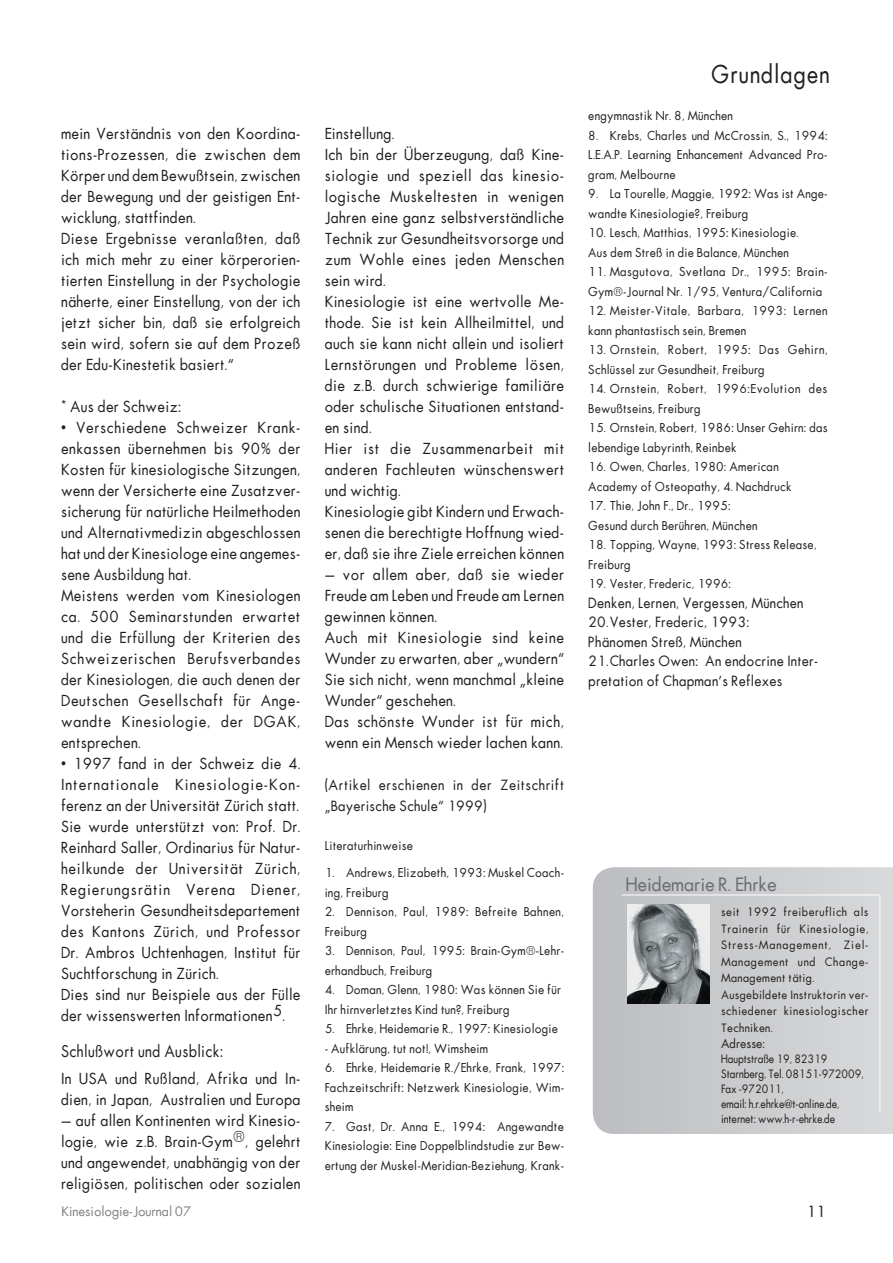
<style>
.page{position:relative;width:893px;height:1263px;background:#fff}
.page>*{position:absolute;margin:0;border:0;box-sizing:border-box;transform-origin:0 0}
.t1{font:24px "Futura ICG Book";letter-spacing:.05em;color:#231f20;scale:.9 1}
.t2{font:18px "Futura ICG Book";color:#6c6d70}
.t3{font:15.75px "Futura ICG Book";letter-spacing:.03em;color:#231f20;scale:.91 1}
.t4{font:15px "Futura ICG Book";color:#231f20}
.t5{font:14.85px/21px "Futura ICG Book";letter-spacing:.025em;color:#231f20;scale:.96 1}
.t6{font:13.8px/19.5px "Futura ICG Book";letter-spacing:.025em;color:#231f20;scale:.96 1}
.t7{font:13.8px/21px "Futura ICG Book";letter-spacing:.045em;color:#231f20;scale:.96 1}
.t8{font:12.75px "Futura ICG Book";color:#808285}
.t9{font:12px/19.5px "Futura ICG Book";letter-spacing:.025em;color:#231f20;scale:.96 1}
.t10{font:12px/19.5px "Futura ICG Book";letter-spacing:.045em;color:#231f20;scale:.96 1}
.t11{font:12px/19.5px "Futura ICG Book";letter-spacing:.05em;color:#231f20;scale:.96 1}
.t12{font:12px "Futura ICG Book";letter-spacing:.005em;color:#231f20}
.t13{font:11.25px/16.5px "Futura ICG Book";letter-spacing:.055em;color:#231f20}
.t14{font:11.25px/15px "Futura ICG Book";color:#231f20;scale:.9 1}
</style>
<div class="page">
<svg style="left:593px;top:867px;width:300px;height:267px;background:#cbccce"></svg>
<img style="left:628px;top:904px;width:82px;height:100px">
<hr style="left:622px;top:895px;width:258px;height:1px;background:#fff">
<hr style="left:880px;top:896px;width:1px;height:216px;background:#fff">
<p class="t5" style="left:61px;top:123px;width:251px">mein Verständnis von den Koordina&shy;tions-Prozessen, die zwischen dem Körper und dem Bewußtsein, zwischen der Bewegung und der geistigen Ent&shy;wicklung, stattfinden.<br>Diese Ergebnisse veranlaßten, daß ich mich mehr zu einer körperorien&shy;tierten Einstellung in der Psychologie näherte, einer Einstellung, von der ich jetzt sicher bin, daß sie erfolgreich sein wird, sofern sie auf dem Prozeß der Edu-Kinestetik basiert.“</p>
<p class="t5" style="left:61px;top:396px;width:127px">* Aus der Schweiz:</p>
<p class="t5" style="left:61px;top:417px;width:251px">• Verschiedene Schweizer Krank&shy;enkassen übernehmen bis 90% der Kosten für kinesiologische Sitzungen, wenn der Versicherte eine Zusatzver&shy;sicherung für natürliche Heilmethoden und Alternativmedizin abgeschlossen hat und der Kinesiologe eine angemes&shy;sene Ausbildung hat.<br>Meistens werden vom Kinesiologen ca. 500 Seminarstunden erwartet und die Erfüllung der Kriterien des Schweizerischen Berufsverbandes der Kinesiologen, die auch denen der Deutschen Gesellschaft für Ange&shy;wandte Kinesiologie, der DGAK, entsprechen.</p>
<p class="t5" style="left:61px;top:753px;width:251px">• 1997 fand in der Schweiz die 4.<br>Internationale Kinesiologie-Kon&shy;ferenz an der Universität Zürich statt.<br>Sie wurde unterstützt von: Prof. Dr.<br>Reinhard Saller, Ordinarius für Natur&shy;heilkunde der Universität Zürich, Regierungsrätin Verena Diener, Vorsteherin Gesundheitsdepartement des Kantons Zürich, und Professor Dr. Ambros Uchtenhagen, Institut für Suchtforschung in Zürich.<br>Dies sind nur Beispiele aus der Fülle der wissenswerten Informationen5.</p>
<p class="t3" style="left:61px;top:1041px;width:180px">Schlußwort und Ausblick:</p>
<p class="t5" style="left:61px;top:1068px;width:251px">In USA und Rußland, Afrika und In&shy;dien, in Japan, Australien und Europa</p>
<p class="t5" style="left:61px;top:1110px;width:251px;text-align:justify">– auf allen Kontinenten wird Kinesio&shy;logie, wie z.B. Brain-Gym®, gelehrt und angewendet, unabhängig von der religiösen, politischen oder sozialen</p>
<p class="t5" style="left:325px;top:123px;width:251px">Einstellung.<br>Ich bin der Überzeugung, daß Kine&shy;siologie und speziell das kinesio&shy;logische Muskeltesten in wenigen<br>Jahren eine ganz selbstverständliche<br>Technik zur Gesundheitsvorsorge und zum Wohle eines jeden Menschen sein wird.<br>Kinesiologie ist eine wertvolle Me&shy;thode. Sie ist kein Allheilmittel, und auch sie kann nicht allein und isoliert<br>Lernstörungen und Probleme lösen, die z.B. durch schwierige familiäre oder schulische Situationen entstand&shy;en sind.<br>Hier ist die Zusammenarbeit mit anderen Fachleuten wünschenswert und wichtig.<br>Kinesiologie gibt Kindern und Erwach&shy;senen die berechtigte Hoffnung wied&shy;er, daß sie ihre Ziele erreichen können</p>
<p class="t5" style="left:325px;top:564px;width:251px">– vor allem aber, daß sie wieder<br>Freude am Leben und Freude am Lernen gewinnen können.<br>Auch mit Kinesiologie sind keine<br>Wunder zu erwarten, aber „wundern“<br>Sie sich nicht, wenn manchmal „kleine<br>Wunder“ geschehen.<br>Das schönste Wunder ist für mich, wenn ein Mensch wieder lachen kann.</p>
<p class="t7" style="left:325px;top:774px;width:251px">(Artikel erschienen in der Zeitschrift „Bayerische Schule“ 1999)</p>
<p class="t9" style="left:325px;top:836px;width:93px">Literaturhinweise</p>
<p class="t9" style="left:325px;top:863px;width:251px">1. Andrews, Elizabeth, 1993: Muskel Coach&shy;ing, Freiburg</p>
<p class="t9" style="left:325px;top:902px;width:251px">2. Dennison, Paul, 1989: Befreite Bahnen,<br>Freiburg</p>
<p class="t9" style="left:325px;top:941px;width:251px">3. Dennison, Paul, 1995: Brain-Gym®-Lehr&shy;erhandbuch, Freiburg</p>
<p class="t9" style="left:325px;top:980px;width:248px">4. Doman, Glenn, 1980: Was können Sie für<br>Ihr hirnverletztes Kind tun?, Freiburg</p>
<p class="t9" style="left:325px;top:1019px;width:244px">5. Ehrke, Heidemarie R., 1997: Kinesiologie</p>
<p class="t9" style="left:325px;top:1038px;width:172px">- Aufklärung, tut not!, Wimsheim</p>
<p class="t9" style="left:325px;top:1058px;width:251px;text-align:justify">6. Ehrke, Heidemarie R./Ehrke, Frank, 1997:<br>Fachzeitschrift: Netzwerk Kinesiologie, Wim&shy;sheim</p>
<p class="t9" style="left:325px;top:1116px;width:251px;text-align:justify">7. Gast, Dr. Anna E., 1994: Angewandte Kinesiologie: Eine Doppelblindstudie zur Bew&shy;ertung der Muskel-Meridian-Beziehung, Krank-</p>
<h1 class="t1" style="left:711px;top:58px;width:133px">Grundlagen</h1>
<p class="t9" style="left:588px;top:106px;width:152px">engymnastik Nr. 8, München</p>
<p class="t9" style="left:588px;top:125px;width:251px;text-align:justify">8. Krebs, Charles und McCrossin, S., 1994:<br>L.E.A.P. Learning Enhancement Advanced Pro&shy;gram, Melbourne</p>
<p class="t9" style="left:588px;top:184px;width:251px">9. La Tourelle, Maggie, 1992: Was ist Ange&shy;wandte Kinesiologie?, Freiburg</p>
<p class="t9" style="left:588px;top:223px;width:220px">10. Lesch, Matthias, 1995: Kinesiologie.<br>Aus dem Streß in die Balance, München</p>
<p class="t9" style="left:588px;top:262px;width:251px">11. Masgutova, Svetlana Dr., 1995: Brain-<br>Gym®-Journal Nr. 1/95, Ventura/California</p>
<p class="t10" style="left:588px;top:301px;width:251px">12. Meister-Vitale, Barbara, 1993: Lernen kann phantastisch sein, Bremen</p>
<p class="t9" style="left:588px;top:340px;width:251px">13. Ornstein, Robert, 1995: Das Gehirn,<br>Schlüssel zur Gesundheit, Freiburg</p>
<p class="t11" style="left:588px;top:379px;width:250px">14. Ornstein, Robert, 1996:Evolution des<br>Bewußtseins, Freiburg</p>
<p class="t9" style="left:588px;top:418px;width:251px">15. Ornstein, Robert, 1986: Unser Gehirn: das lebendige Labyrinth, Reinbek</p>
<p class="t9" style="left:588px;top:457px;width:213px">16. Owen, Charles, 1980: American<br>Academy of Osteopathy, 4. Nachdruck</p>
<p class="t9" style="left:588px;top:496px;width:178px">17. Thie, John F., Dr., 1995:<br>Gesund durch Berühren, München</p>
<p class="t9" style="left:588px;top:535px;width:239px">18. Topping, Wayne, 1993: Stress Release,<br>Freiburg</p>
<p class="t9" style="left:588px;top:574px;width:150px">19. Vester, Frederic, 1996:</p>
<p class="t6" style="left:588px;top:593px;width:226px">Denken, Lernen, Vergessen, München</p>
<p class="t6" style="left:588px;top:612px;width:169px">20. Vester, Frederic, 1993:<br>Phänomen Streß, München</p>
<p class="t6" style="left:588px;top:651px;width:241px">21. Charles Owen: An endocrine Inter&shy;pretation of Chapman’s Reflexes</p>
<p class="t2" style="left:626px;top:872px;width:152px">Heidemarie R. Ehrke</p>
<p class="t13" style="left:721px;top:903px;width:149px">seit 1992 freiberuflich als<br>Trainerin für Kinesiologie,<br>Stress-Management, Ziel-<br>Management und Change-<br>Management tätig.<br>Ausgebildete Instruktorin ver&shy;schiedener kinesiologischer<br>Techniken.</p>
<p class="t12" style="left:721px;top:1036px;width:45px">Adresse:</p>
<p class="t14" style="left:721px;top:1051px;width:160px">Hauptstraße 19, 82319<br>Starnberg, Tel. 08151-972009,<br>Fax -972011,<br>email: h.r.ehrke@t-online.de, internet: www.h-r-ehrke.de</p>
<p class="t8" style="left:61px;top:1203px;width:132px">Kinesiologie-Journal 07</p>
<p class="t4" style="left:806px;top:1202px;width:21px">11</p>
</div>
